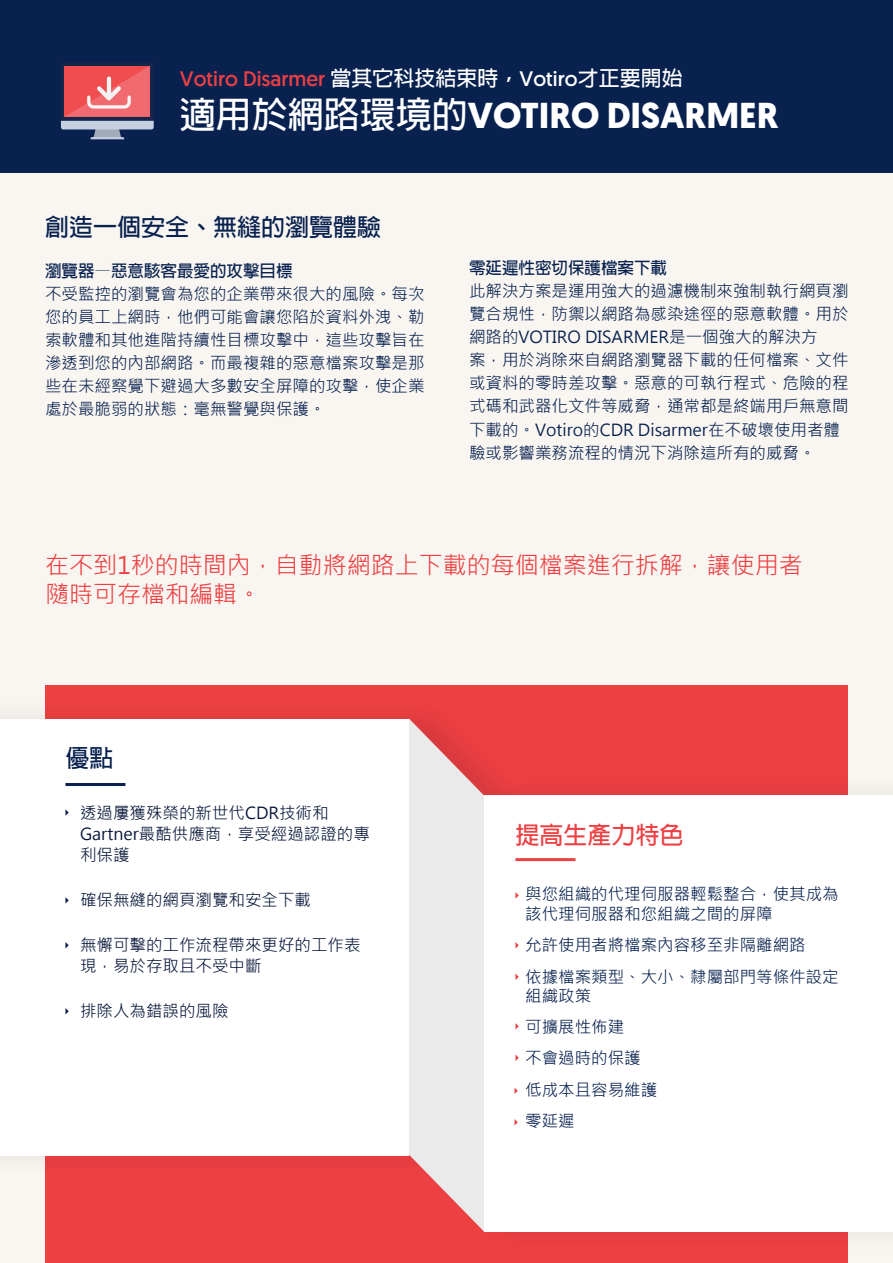
<style>
.page{position:relative;width:893px;height:1263px;background:#fff}
.page>*{position:absolute;margin:0;border:0;box-sizing:border-box;transform-origin:0 0}
.t1{font:700 36px "Geomanist";color:#fff}
.t2{font:24px/29.2px "Microsoft Jheng Hei";color:#ed4043}
.t3{font:700 24px "Adobe Fan Heiti Std";color:#08214f}
.t4{font:700 24px "Adobe Fan Heiti Std";color:#ed4043}
.t5{font:21px "Geomanist";color:#ed4043}
.t6{font:16.5px/23.1px "Microsoft Jheng Hei";color:#08214f}
.t7{font:16.5px/21px "Microsoft Jheng Hei";color:#071639}
.t8{font:700 16.5px "Adobe Fan Heiti Std";color:#08214f}
.s1{font-family:"Adobe Fan Heiti Std";font-weight:700;color:#fff}
.s2{color:#fff}
.s3{font-family:"Adobe Fan Heiti Std"}
</style>
<div class="page">
<div style="left:0;top:169px;width:893px;height:1094px;background:#f9f6f1"></div>
<div style="left:0;top:0;width:893px;height:172px;background:#08214f"></div>
<div style="left:45px;top:686px;width:803px;height:577px;background:#ed4043"></div>
<div style="left:0;top:696px;width:453px;height:483px;background:#000;opacity:.1"></div>
<div style="left:0;top:719px;width:409px;height:436px;background:#fff"></div>
<div style="left:407px;top:699px;width:121px;height:552px;background:#000;opacity:.1"></div>
<svg style="left:409px;top:719px;width:75px;height:512px;background:#e9d0d0"></svg>
<div style="left:482px;top:772px;width:411px;height:483px;background:#000;opacity:.1"></div>
<div style="left:484px;top:795px;width:409px;height:436px;background:#fff"></div>
<hr style="left:515px;top:858px;width:60px;height:3px;background:#ed4043">
<svg style="left:515px;top:892px;width:4px;height:7px"></svg>
<svg style="left:515px;top:942px;width:4px;height:6px"></svg>
<svg style="left:515px;top:973px;width:4px;height:7px"></svg>
<svg style="left:515px;top:1023px;width:4px;height:6px"></svg>
<svg style="left:515px;top:1054px;width:4px;height:7px"></svg>
<svg style="left:514px;top:1119px;width:4px;height:6px"></svg>
<svg style="left:514px;top:1087px;width:4px;height:7px"></svg>
<hr style="left:65px;top:783px;width:60px;height:3px;background:#08214f">
<svg style="left:65px;top:809px;width:4px;height:7px"></svg>
<svg style="left:65px;top:897px;width:4px;height:6px"></svg>
<svg style="left:65px;top:942px;width:4px;height:6px"></svg>
<svg style="left:65px;top:1008px;width:4px;height:6px"></svg>
<svg style="left:61px;top:63px;width:93px;height:76px"></svg>
<p class="t5" style="left:180px;top:65px;width:504px">Votiro Disarmer <span class="s1">當其它科技結束時，</span><span class="s2">Votiro</span><span class="s1">才正要開始</span></p>
<h1 class="t1" style="left:180px;top:92px;width:600px"><span class="s3">適用於網路環境的</span>VOTIRO DISARMER</h1>
<h2 class="t3" style="left:45px;top:213px;width:337px">創造一個安全、無縫的瀏覽體驗</h2>
<p class="t8" style="left:45px;top:261px;width:249px">瀏覽器—惡意駭客最愛的攻擊目標</p>
<p class="t6" style="left:45px;top:282px;width:381px;text-align:justify">不受監控的瀏覽會為您的企業帶來很大的風險。每次您的員工上網時，他們可能會讓您陷於資料外洩、勒索軟體和其他進階持續性目標攻擊中，這些攻擊旨在滲透到您的內部網路。而最複雜的惡意檔案攻擊是那些在未經察覺下避過大多數安全屏障的攻擊，使企業處於最脆弱的狀態：毫無警覺與保護。</p>
<p class="t8" style="left:469px;top:258px;width:199px">零延遲性密切保護檔案下載</p>
<p class="t6" style="left:469px;top:279px;width:381px">此解決方案是運用強大的過濾機制來強制執行網頁瀏覽合規性，防禦以網路為感染途徑的惡意軟體。用於網路的VOTIRO DISARMER是一個強大的解決方<br>案，用於消除來自網路瀏覽器下載的任何檔案、文件或資料的零時差攻擊。惡意的可執行程式、危險的程式碼和武器化文件等威脅，通常都是終端用戶無意間下載的。Votiro的CDR Disarmer在不破壞使用者體驗或影響業務流程的情況下消除這所有的威脅。</p>
<h2 class="t2" style="left:45px;top:550px;width:759px">在不到1秒的時間內，自動將網路上下載的每個檔案進行拆解，讓使用者隨時可存檔和編輯。</h2>
<h2 class="t3" style="left:65px;top:744px;width:49px">優點</h2>
<p class="t7" style="left:80px;top:802px;width:291px">透過屢獲殊榮的新世代CDR技術和<br>Gartner最酷供應商，享受經過認證的專利保護</p>
<p class="t7" style="left:80px;top:889px;width:232px">確保無縫的網頁瀏覽和安全下載</p>
<p class="t7" style="left:80px;top:934px;width:282px">無懈可擊的工作流程帶來更好的工作表現，易於存取且不受中斷</p>
<p class="t7" style="left:80px;top:1000px;width:150px">排除人為錯誤的風險</p>
<h2 class="t4" style="left:515px;top:820px;width:169px">提高生產力特色</h2>
<p class="t6" style="left:525px;top:884px;width:315px;line-height:19.5px">與您組織的代理伺服器輕鬆整合，使其成為該代理伺服器和您組織之間的屏障</p>
<p class="t6" style="left:525px;top:929px;width:315px;line-height:31.5px">允許使用者將檔案內容移至非隔離網路<br>依據檔案類型、大小、隸屬部門等條件設定</p>
<p class="t6" style="left:525px;top:980px;width:133px;line-height:31.3px">組織政策<br>可擴展性佈建<br>不會過時的保護低成本且容易維護零延遲</p>
</div>
